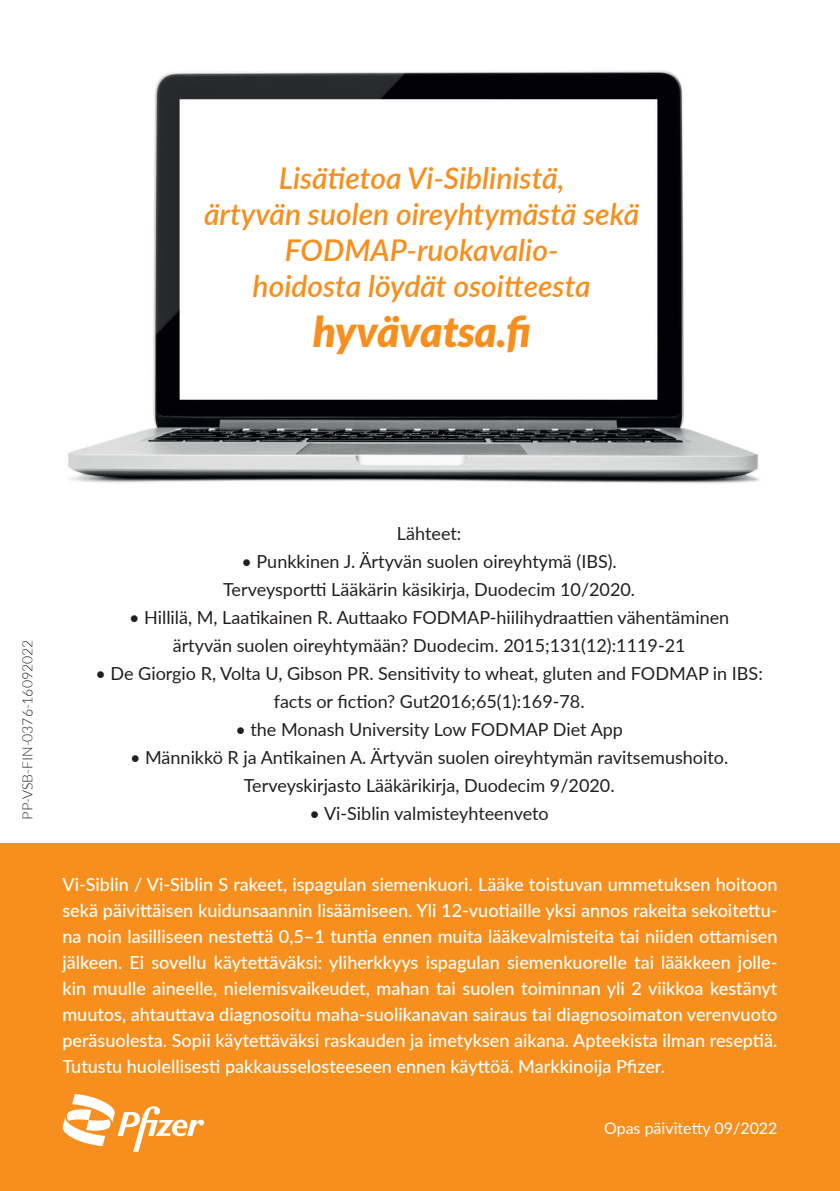
<style>
.page{position:relative;width:840px;height:1191px;background:#fff}
.page>*{position:absolute;margin:0;border:0;box-sizing:border-box;transform-origin:0 0}
.t1{font:italic 900 42px "Lato";color:#f68f1e}
.t2{font:italic 600 30px/36px "Lato";color:#f68f1e;text-align:center}
.t3{font:500 18px/26px "Lato";color:#fff;text-align:justify}
.t4{font:18px/28px "Lato";color:#231f20;text-align:center}
.t5{font:16px "Lato";color:#fff}
.t6{font:300 14px "Lato";color:#231f20}
</style>
<div class="page">
<div style="left:0;top:844px;width:839px;height:347px;background:#f68f1e"></div>
<img style="left:68px;top:70px;width:692px;height:414px">
<svg style="left:63px;top:1094px;width:141px;height:57px"></svg>
<h2 class="t2" style="left:204px;top:158px;width:436px">Lisätietoa Vi-Siblinistä,<br>ärtyvän suolen oireyhtymästä sekä<br>FODMAP-ruokavalio-<br>hoidosta löydät osoitteesta</h2>
<h1 class="t1" style="left:312px;top:307px;width:220px">hyvävatsa.fi</h1>
<p class="t6" style="left:20px;top:819px;width:181px;rotate:-90deg">PP-VSB-FIN-0376-16092022</p>
<p class="t4" style="left:397px;top:518px;width:66px">Lähteet:</p>
<p class="t4" style="left:223px;top:546px;width:413px">• Punkkinen J. Ärtyvän suolen oireyhtymä (IBS).<br>Terveysportti Lääkärin käsikirja, Duodecim 10/2020.</p>
<p class="t4" style="left:129px;top:602px;width:601px">• Hillilä, M, Laatikainen R. Auttaako FODMAP-hiilihydraattien vähentäminen ärtyvän suolen oireyhtymään? Duodecim. 2015;131(12):1119-21</p>
<p class="t4" style="left:95px;top:658px;width:668px">• De Giorgio R, Volta U, Gibson PR. Sensitivity to wheat, gluten and FODMAP in IBS: facts or fiction? Gut2016;65(1):169-78.</p>
<p class="t4" style="left:235px;top:714px;width:389px">• the Monash University Low FODMAP Diet App</p>
<p class="t4" style="left:130px;top:742px;width:599px">• Männikkö R ja Antikainen A. Ärtyvän suolen oireyhtymän ravitsemushoito.<br>Terveyskirjasto Lääkärikirja, Duodecim 9/2020.</p>
<p class="t4" style="left:309px;top:798px;width:240px">• Vi-Siblin valmisteyhteenveto</p>
<p class="t3" style="left:62px;top:871px;width:716px">Vi-Siblin / Vi-Siblin S rakeet, ispagulan siemenkuori. Lääke toistuvan ummetuksen hoitoon sekä päivittäisen kuidunsaannin lisäämiseen. Yli 12-vuotiaille yksi annos rakeita sekoitettu&shy;na noin lasilliseen nestettä 0,5–1 tuntia ennen muita lääkevalmisteita tai niiden ottamisen jälkeen. Ei sovellu käytettäväksi: yliherkkyys ispagulan siemenkuorelle tai lääkkeen jolle&shy;kin muulle aineelle, nielemisvaikeudet, mahan tai suolen toiminnan yli 2 viikkoa kestänyt muutos, ahtauttava diagnosoitu maha-suolikanavan sairaus tai diagnosoimaton verenvuoto peräsuolesta. Sopii käytettäväksi raskauden ja imetyksen aikana. Apteekista ilman reseptiä.<br>Tutustu huolellisesti pakkausselosteeseen ennen käyttöä. Markkinoija Pfizer.</p>
<p class="t5" style="left:603px;top:1116px;width:175px">Opas päivitetty 09/2022</p>
</div>
